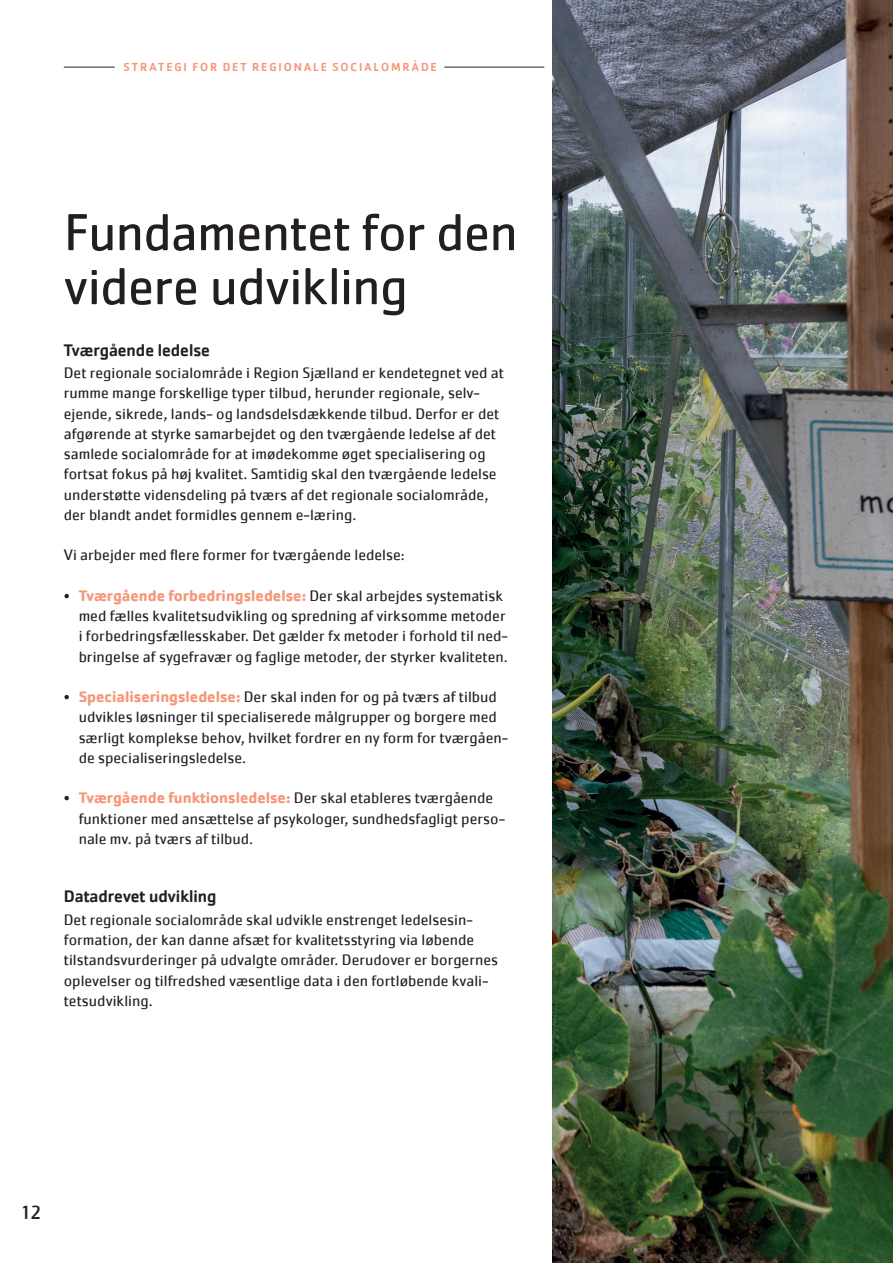
<style>
.page{position:relative;width:893px;height:1263px;background:#fff}
.page>*{position:absolute;margin:0;border:0;box-sizing:border-box;transform-origin:0 0}
.t1{font:54px/54px "Cachet Pro";letter-spacing:-.02em;color:#231f20}
.t2{font:19.5px "Cachet Pro";color:#231f20}
.t3{font:500 17.25px "Cachet Pro";color:#231f20}
.t4{font:15.75px/20.2px "Cachet Pro";color:#231f20}
.t5{font:500 12px "Cachet Pro";letter-spacing:.155em;color:#f6977a}
.s1{font-weight:700;color:#f6977a}
</style>
<div class="page">
<hr style="left:64px;top:67px;width:51px;height:1px;background:#231f20">
<hr style="left:444px;top:67px;width:100px;height:1px;background:#231f20">
<img style="left:553px;top:0;width:340px;height:1263px">
<p class="t5" style="left:124px;top:60px;width:315px">STRATEGI FOR DET REGIONALE SOCIALOMRÅDE</p>
<h1 class="t1" style="left:64px;top:205px;width:456px">Fundamentet for den videre udvikling</h1>
<p class="t3" style="left:64px;top:340px;width:148px">Tværgående ledelse</p>
<p class="t4" style="left:64px;top:363px;width:442px">Det regionale socialområde i Region Sjælland er kendetegnet ved at rumme mange forskellige typer tilbud, herunder regionale, selv&shy;ejende, sikrede, lands- og landsdelsdækkende tilbud. Derfor er det afgørende at styrke samarbejdet og den tværgående ledelse af det samlede socialområde for at imødekomme øget specialisering og fortsat fokus på høj kvalitet. Samtidig skal den tværgående ledelse understøtte vidensdeling på tværs af det regionale socialområde, der blandt andet formidles gennem e-læring.</p>
<p class="t4" style="left:64px;top:545px;width:343px">Vi arbejder med flere former for tværgående ledelse:</p>
<p class="t4" style="left:79px;top:585px;width:431px;text-indent:-15px">• <span class="s1">Tværgående forbedringsledelse:</span> Der skal arbejdes systematisk med fælles kvalitetsudvikling og spredning af virksomme metoder i forbedringsfællesskaber. Det gælder fx metoder i forhold til ned&shy;bringelse af sygefravær og faglige metoder, der styrker kvaliteten.</p>
<p class="t4" style="left:79px;top:687px;width:431px;text-indent:-15px">• <span class="s1">Specialiseringsledelse:</span> Der skal inden for og på tværs af tilbud udvikles løsninger til specialiserede målgrupper og borgere med særligt komplekse behov, hvilket fordrer en ny form for tværgåen&shy;de specialiseringsledelse.</p>
<p class="t4" style="left:79px;top:788px;width:428px;text-indent:-15px">• <span class="s1">Tværgående funktionsledelse:</span> Der skal etableres tværgående funktioner med ansættelse af psykologer, sundhedsfagligt perso&shy;nale mv. på tværs af tilbud.</p>
<p class="t3" style="left:64px;top:886px;width:154px">Datadrevet udvikling</p>
<p class="t4" style="left:64px;top:909px;width:436px">Det regionale socialområde skal udvikle enstrenget ledelsesin&shy;formation, der kan danne afsæt for kvalitetsstyring via løbende tilstandsvurderinger på udvalgte områder. Derudover er borgernes oplevelser og tilfredshed væsentlige data i den fortløbende kvali&shy;tetsudvikling.</p>
<p class="t2" style="left:23px;top:1201px;width:20px">12</p>
</div>
